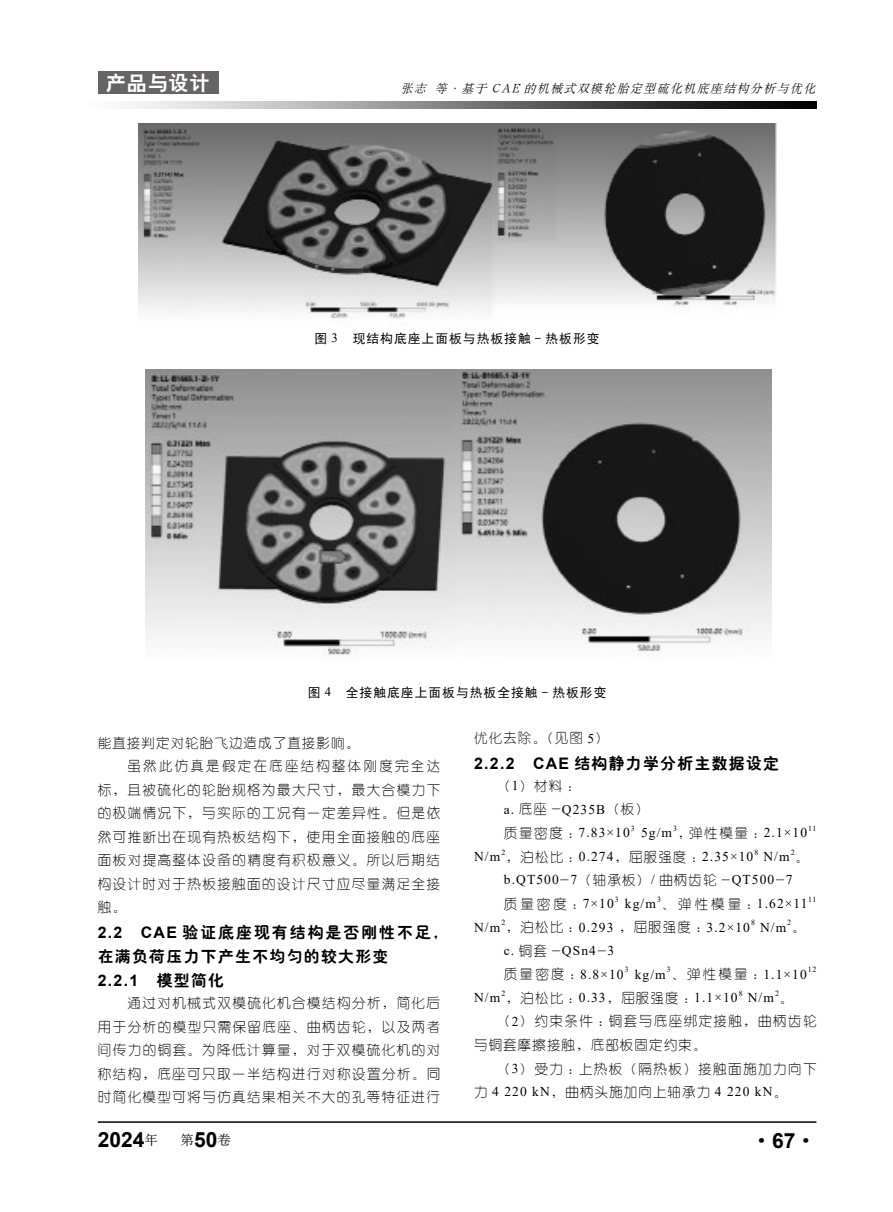
<style>
.page{position:relative;width:893px;height:1212px;background:#fff}
.page>*{position:absolute;margin:0;border:0;box-sizing:border-box;transform-origin:0 0}
.t1{font:700 21px "Arial";color:#000}
.t2{font:21px "Sim Sun";color:#000}
.t3{font:20.25px "H Yb 2 gj";letter-spacing:.03em;color:#fff}
.t4{font:15.9px/24px "H Ye 4 gj";letter-spacing:.08em;color:#000}
.t5{font:700 15.9px "Arial";color:#000}
.t6{font:13.5px/23.5px "Hye 1 gj";letter-spacing:.11em;color:#000}
.t7{font:13.5px/23.5px "Times New Roman";letter-spacing:.08em;color:#000}
.t8{font:13.5px "Hye 1 gj";letter-spacing:.165em;color:#000}
.t9{font:13.5px "Hye 1 gj";letter-spacing:.08em;color:#000}
.t10{font:13.5px "H Ya 6 gj";color:#000}
.t11{font:12.75px "Sim Hei";letter-spacing:.08em;color:#000}
.t12{font:italic 12px "H Ya 6 gj";color:#000}
.t13{font:7.8px "Times New Roman";color:#000}
.s1{font-family:"Times New Roman"}
.s2{font-family:"Arial";font-weight:700}
.s3{font-family:"H Ye 4 gj";font-weight:400}
.s4{font-family:"Hye 1 gj"}
.s5{font-family:"Hye 1 gj";font-size:13.5px}
.s6{font-family:"Arial";font-weight:700;font-size:21px}
</style>
<div class="page">
<hr style="left:98px;top:1121px;width:718px;height:2px;background:#000">
<img style="left:131px;top:102px;width:685px;height:6px">
<div style="left:98px;top:72px;width:120px;height:22px;background:#666464"></div>
<img style="left:146px;top:370px;width:625px;height:288px">
<img style="left:139px;top:123px;width:638px;height:199px">
<h2 class="t3" style="left:106px;top:73px;width:105px">产品与设计</h2>
<p class="t12" style="left:401px;top:83px;width:419px">张志 等·基于 CAE 的机械式双模轮胎定型硫化机底座结构分析与优化</p>
<p class="t11" style="left:315px;top:332px;width:286px">图 <span class="s1">3</span>　现结构底座上面板与热板接触 - 热板形变</p>
<p class="t11" style="left:308px;top:686px;width:300px">图 <span class="s1">4</span>　全接触底座上面板与热板全接触 - 热板形变</p>
<p class="t9" style="left:98px;top:736px;width:263px">能直接判定对轮胎飞边造成了直接影响。</p>
<p class="t8" style="left:128px;top:759px;width:314px">虽然此仿真是假定在底座结构整体刚度完全达</p>
<p class="t6" style="left:98px;top:778px;width:344px">标，且被硫化的轮胎规格为最大尺寸，最大合模力下</p>
<p class="t6" style="left:98px;top:801px;width:344px">的极端情况下，与实际的工况有一定差异性。但是依</p>
<p class="t6" style="left:98px;top:825px;width:344px">然可推断出在现有热板结构下，使用全面接触的底座</p>
<p class="t6" style="left:98px;top:848px;width:344px">面板对提高整体设备的精度有积极意义。所以后期结</p>
<p class="t6" style="left:98px;top:872px;width:344px">构设计时对于热板接触面的设计尺寸应尽量满足全接</p>
<p class="t6" style="left:98px;top:895px;width:30px">触。</p>
<p class="t4" style="left:98px;top:920px;width:352px"><span class="s2">2.2 CAE</span> 验证底座现有结构是否刚性不足，在满负荷压力下产生不均匀的较大形变</p>
<p class="t5" style="left:98px;top:969px;width:128px">2.2.1<span class="s3">　模型简化</span></p>
<p class="t6" style="left:98px;top:991px;width:344px;text-align:justify;text-indent:30px">通过对机械式双模硫化机合模结构分析，简化后用于分析的模型只需保留底座、曲柄齿轮，以及两者间传力的铜套。为降低计算量，对于双模硫化机的对称结构，底座可只取一半结构进行对称设置分析。同时简化模型可将与仿真结果相关不大的孔等特征进行</p>
<p class="t6" style="left:474px;top:726px;width:136px">优化去除。（见图 <span class="s1">5</span>）</p>
<p class="t4" style="left:474px;top:751px;width:307px"><span class="s2">2.2.2 CAE</span> 结构静力学分析主数据设定</p>
<p class="t6" style="left:497px;top:774px;width:85px">（<span class="s1">1</span>）材料：</p>
<p class="t7" style="left:504px;top:797px;width:147px">a. <span class="s4">底座 -</span>Q235B<span class="s4">（板）质量密度：</span>7.83×10</p>
<p class="t13" style="left:631px;top:823px;width:5px">3</p>
<p class="t7" style="left:641px;top:820px;width:168px">5g/m<sup>3</sup><span class="s4">, 弹性模量：</span>2.1×10</p>
<p class="t13" style="left:808px;top:823px;width:10px">11</p>
<p class="t7" style="left:474px;top:844px;width:281px">N/m<sup>2</sup><span class="s4">，泊松比：</span>0.274<span class="s4">，屈服强度：</span>2.35×10</p>
<p class="t13" style="left:754px;top:846px;width:5px">8</p>
<p class="t7" style="left:763px;top:844px;width:28px">N/m</p>
<p class="t13" style="left:791px;top:846px;width:20px">2<span class="s5">。</span></p>
<p class="t7" style="left:504px;top:868px;width:290px">b.QT500<span class="s4">-</span>7<span class="s4">（轴承板）</span>/ <span class="s4">曲柄齿轮 -</span>QT500<span class="s4">-</span>7</p>
<p class="t6" style="left:504px;top:892px;width:111px">质量密度：<span class="s1">7×10</span></p>
<p class="t13" style="left:615px;top:893px;width:5px">3</p>
<p class="t7" style="left:625px;top:891px;width:184px">kg/m<sup>3</sup><span class="s4">、弹性模量：</span>1.62×11</p>
<p class="t13" style="left:808px;top:893px;width:10px">11</p>
<p class="t7" style="left:474px;top:915px;width:277px">N/m<sup>2</sup><span class="s4">，泊松比：</span>0.293 <span class="s4">，屈服强度：</span>3.2×10</p>
<p class="t13" style="left:751px;top:917px;width:5px">8</p>
<p class="t7" style="left:760px;top:915px;width:28px">N/m</p>
<p class="t13" style="left:787px;top:917px;width:20px">2<span class="s5">。</span></p>
<p class="t7" style="left:504px;top:938px;width:121px">c. <span class="s4">铜套 -</span>QSn4<span class="s4">-</span>3<span class="s4">质量密度：</span>8.8×10</p>
<p class="t13" style="left:625px;top:964px;width:5px">3</p>
<p class="t7" style="left:635px;top:962px;width:174px">kg/m<sup>3</sup><span class="s4">、弹性模量：</span>1.1×10</p>
<p class="t13" style="left:808px;top:964px;width:10px">12</p>
<p class="t7" style="left:474px;top:985px;width:265px">N/m<sup>2</sup><span class="s4">，泊松比：</span>0.33<span class="s4">，屈服强度：</span>1.1×10</p>
<p class="t13" style="left:739px;top:988px;width:5px">8</p>
<p class="t7" style="left:748px;top:985px;width:28px">N/m</p>
<p class="t13" style="left:775px;top:988px;width:20px">2<span class="s5">。</span></p>
<p class="t6" style="left:474px;top:1009px;width:344px;text-indent:23px">（<span class="s1">2</span>）约束条件：铜套与底座绑定接触，曲柄齿轮与铜套摩擦接触，底部板固定约束。</p>
<p class="t6" style="left:474px;top:1057px;width:344px;text-indent:23px">（<span class="s1">3</span>）受力：上热板（隔热板）接触面施加力向下力 <span class="s1">4 220 kN</span>，曲柄头施加向上轴承力 <span class="s1">4 220 kN</span>。</p>
<h1 class="t1" style="left:98px;top:1125px;width:62px">2024<sup>年</sup></h1>
<p class="t10" style="left:181px;top:1133px;width:52px">第<span class="s6">50</span>卷</p>
<h1 class="t2" style="left:751px;top:1130px;width:67px">·<span class="s2">67</span>·</h1>
</div>
